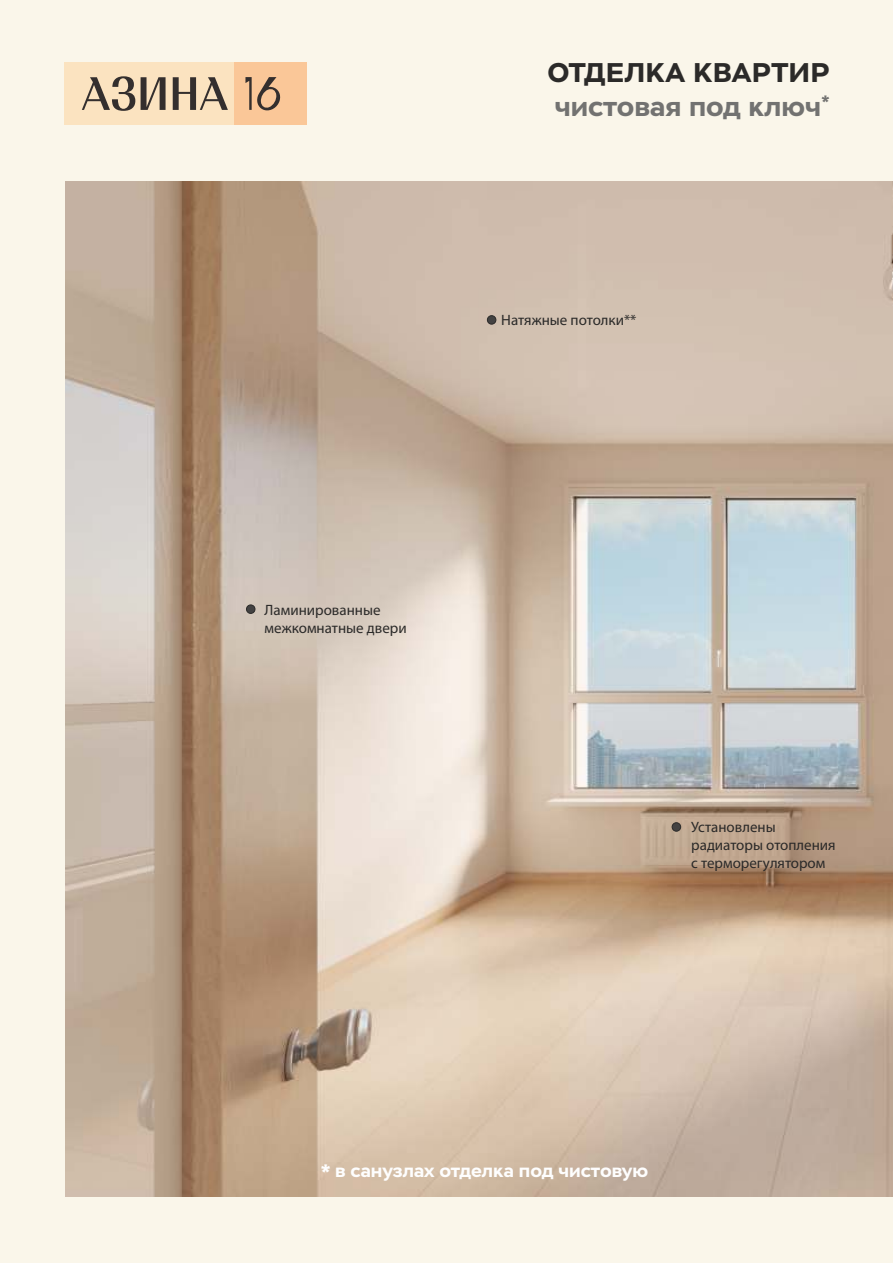
<style>
.page{position:relative;width:893px;height:1263px;background:#faf6ea}
.page>*{position:absolute;margin:0;border:0;box-sizing:border-box;transform-origin:0 0}
.t1{font:700 27px "LSR Sans";color:#727271}
.t2{font:700 27px "LSR Sans";letter-spacing:.01em;color:#2b2a29}
.t3{font:700 18px "LSR Sans";color:#fefefe}
.t4{font:15px/18px "Myriad Pro";color:#2b2a29}
.t5{font:700 15px "LSR Sans";color:#727271}
</style>
<div class="page">
<img style="left:65px;top:182px;width:828px;height:1014px">
<div style="left:64px;top:62px;width:240px;height:63px;background:#fbe3c0"></div>
<div style="left:234px;top:62px;width:73px;height:63px;background:#fac798"></div>
<svg style="left:173px;top:77px;width:55px;height:33px"></svg>
<svg style="left:141px;top:77px;width:25px;height:33px"></svg>
<svg style="left:82px;top:76px;width:53px;height:35px"></svg>
<svg style="left:245px;top:77px;width:36px;height:34px"></svg>
<div style="left:246px;top:604px;width:9px;height:10px;background:#434242;border:1px solid #2b2a29;border-radius:50%"></div>
<div style="left:672px;top:822px;width:9px;height:10px;background:#434242;border:1px solid #2b2a29;border-radius:50%"></div>
<div style="left:487px;top:315px;width:9px;height:10px;background:#434242;border:1px solid #2b2a29;border-radius:50%"></div>
<h1 class="t2" style="left:547px;top:60px;width:284px">ОТДЕЛКА КВАРТИР</h1>
<p class="t5" style="left:821px;top:94px;width:10px">*</p>
<h1 class="t1" style="left:555px;top:95px;width:268px">чистовая под ключ</h1>
<p class="t4" style="left:501px;top:313px;width:137px">Натяжные потолки**</p>
<p class="t4" style="left:265px;top:602px;width:144px">Ламинированные межкомнатные двери</p>
<p class="t4" style="left:691px;top:820px;width:146px">Установлены радиаторы отопления с терморегулятором</p>
<p class="t3" style="left:321px;top:1163px;width:329px">* в санузлах отделка под чистовую</p>
</div>
